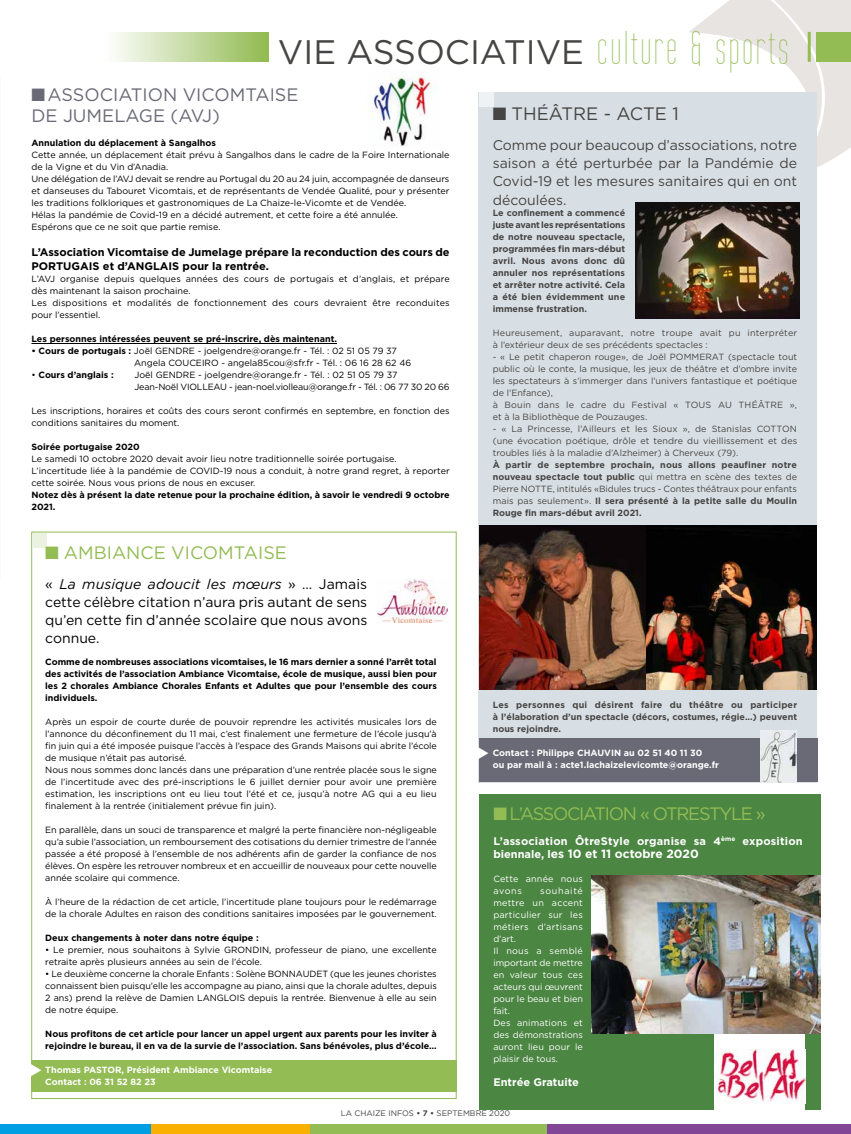
<style>
.page{position:relative;width:851px;height:1134px;background:#fff}
.page>*{position:absolute;margin:0;border:0;box-sizing:border-box;transform-origin:0 0}
.t1{font:34px "Gotham";color:#464543}
.t2{font:18px/21.6px "Gotham";color:#6a6a77}
.t3{font:18px "Gotham";letter-spacing:-.07em;color:#93bc54}
.t4{font:18px "Gotham";color:#93bc54}
.t5{font:18px "Gotham";color:#464543}
.t6{font:14px/18px "Gotham";color:#000;text-align:justify}
.t7{font:14px/18px "Gotham";color:#464543;text-align:justify}
.t8{font:700 12px "Gotham";color:#fff}
.t9{font:700 11px/14px "Gotham";color:#000}
.t10{font:700 11px "Gotham";letter-spacing:.015em;color:#fff}
.t11{font:9px/12px "Gotham";color:#000}
.t12{font:700 9px/12px "Gotham";color:#000}
.t13{font:700 9px/12px "Gotham";color:#464543;text-align:justify}
.t14{font:9px/12px "Gotham";color:#464543}
.t15{font:9px/12px "Gotham";letter-spacing:.01em;color:#fff}
.t16{font:700 9px/12px "Gotham";color:#fff}
.t17{font:9px/12px "Gotham";letter-spacing:-.02em;color:#000}
.t18{font:8px "Gotham";color:#464543}
.s1{font-family:"Tall Films";font-size:48px;color:#93bc54}
.s2{font-weight:700}
.s3{font-weight:400}
.s4{font-style:italic}
.s5{font-size:11px}
</style>
<div class="page">
<svg style="left:689px;top:0;width:161px;height:181px"></svg>
<div style="left:74px;top:1124px;width:313px;height:10px;background:#f9b000"></div>
<div style="left:310px;top:1124px;width:314px;height:10px;background:#93bc54"></div>
<div style="left:547px;top:1124px;width:303px;height:10px;background:#814796"></div>
<hr style="left:807px;top:32px;width:3px;height:30px;background:#93bc54">
<div style="left:103px;top:32px;width:166px;height:29px;background:linear-gradient(to right,#fff,#90ba50)"></div>
<div style="left:816px;top:32px;width:34px;height:30px;background:#93bc54"></div>
<div style="left:0;top:1124px;width:151px;height:10px;background:#009ee3"></div>
<div style="left:32px;top:1060px;width:424px;height:31px;background:#93bc54"></div>
<div style="left:478px;top:92px;width:338px;height:690px;background:#d8dfe4"></div>
<div style="left:479px;top:794px;width:341px;height:316px;background:#4c8643"></div>
<div style="left:479px;top:738px;width:338px;height:44px;background:#6a6a77"></div>
<div style="left:32px;top:533px;width:14px;height:14px;background:#ebf2e0"></div>
<hr style="left:31px;top:343px;width:306px;height:1px;background:#000">
<img style="left:635px;top:203px;width:163px;height:116px">
<img style="left:377px;top:579px;width:70px;height:43px">
<img style="left:371px;top:71px;width:66px;height:76px">
<img style="left:479px;top:526px;width:167px;height:163px">
<img style="left:646px;top:526px;width:170px;height:163px">
<div style="left:479px;top:93px;width:14px;height:14px;background:#eff2f4"></div>
<img style="left:760px;top:730px;width:36px;height:52px">
<div style="left:714px;top:1033px;width:91px;height:87px;background:#fff"></div>
<img style="left:714px;top:1050px;width:91px;height:53px">
<img style="left:591px;top:875px;width:229px;height:158px">
<svg style="left:31px;top:1060px;width:1px;height:20px"></svg>
<h1 class="t1" style="left:278px;top:30px;width:512px">VIE ASSOCIATIVE <span class="s1">culture &amp; sports</span></h1>
<h2 class="t2" style="left:31px;top:83px;width:268px">■ ASSOCIATION VICOMTAISE<br>DE JUMELAGE (AVJ)</h2>
<p class="t12" style="left:31px;top:137px;width:186px">Annulation du déplacement à Sangalhos</p>
<p class="t11" style="left:31px;top:149px;width:419px">Cette année, un déplacement était prévu à Sangalhos dans le cadre de la Foire Internationale de la Vigne et du Vin d’Anadia.<br>Une délégation de l’AVJ devait se rendre au Portugal du 20 au 24 juin, accompagnée de danseurs et danseuses du Tabouret Vicomtais, et de représentants de Vendée Qualité, pour y présenter les traditions folkloriques et gastronomiques de La Chaize-le-Vicomte et de Vendée.<br>Hélas la pandémie de Covid-19 en a décidé autrement, et cette foire a été annulée.<br>Espérons que ce ne soit que partie remise.</p>
<p class="t9" style="left:31px;top:245px;width:419px">L’Association Vicomtaise de Jumelage prépare la reconduction des cours de<br>PORTUGAIS et d’ANGLAIS pour la rentrée.</p>
<p class="t11" style="left:31px;top:273px;width:420px">L’AVJ organise depuis quelques années des cours de portugais et d’anglais, et prépare dès maintenant la saison prochaine.<br>Les dispositions et modalités de fonctionnement des cours devraient être reconduites pour l’essentiel.</p>
<p class="t12" style="left:31px;top:333px;width:307px">Les personnes intéressées peuvent se pré-inscrire, dès maintenant.</p>
<p class="t11" style="left:134px;top:345px;width:278px;text-indent:-103px"><span class="s2">• Cours de portugais :</span> Joël GENDRE - joelgendre@orange.fr - Tél. : 02 51 05 79 37<br>Angela COUCEIRO - angela85cou@sfr.fr - Tél. : 06 16 28 62 46</p>
<p class="t12" style="left:31px;top:369px;width:84px"><span class="s3">•</span> Cours d’anglais :</p>
<p class="t17" style="left:134px;top:369px;width:316px">Joël GENDRE - joelgendre@orange.fr - Tél. : 02 51 05 79 37<br>Jean-Noël VIOLLEAU - jean-noel.violleau@orange.fr - Tél. : 06 77 30 20 66</p>
<p class="t11" style="left:31px;top:405px;width:419px">Les inscriptions, horaires et coûts des cours seront confirmés en septembre, en fonction des conditions sanitaires du moment.</p>
<p class="t12" style="left:31px;top:441px;width:110px">Soirée portugaise 2020</p>
<p class="t11" style="left:31px;top:453px;width:419px">Le samedi 10 octobre 2020 devait avoir lieu notre traditionnelle soirée portugaise.<br>L’incertitude liée à la pandémie de COVID-19 nous a conduit, à notre grand regret, à reporter cette soirée. Nous vous prions de nous en excuser.</p>
<p class="t12" style="left:31px;top:489px;width:419px">Notez dès à présent la date retenue pour la prochaine édition, à savoir le vendredi 9 octobre<br>2021.</p>
<h2 class="t4" style="left:45px;top:541px;width:243px">■ AMBIANCE VICOMTAISE</h2>
<h3 class="t6" style="left:45px;top:574px;width:323px">« <span class="s4">La musique adoucit les mœurs</span> » … Jamais cette célèbre citation n’aura pris autant de sens qu’en cette fin d’année scolaire que nous avons connue.</h3>
<p class="t12" style="left:45px;top:655px;width:393px;text-align:justify">Comme de nombreuses associations vicomtaises, le 16 mars dernier a sonné l’arrêt total des activités de l’association Ambiance Vicomtaise, école de musique, aussi bien pour les 2 chorales Ambiance Chorales Enfants et Adultes que pour l’ensemble des cours individuels.</p>
<p class="t11" style="left:45px;top:715px;width:393px">Après un espoir de courte durée de pouvoir reprendre les activités musicales lors de l’annonce du déconfinement du 11 mai, c’est finalement une fermeture de l’école jusqu’à fin juin qui a été imposée puisque l’accès à l’espace des Grands Maisons qui abrite l’école de musique n’était pas autorisé.<br>Nous nous sommes donc lancés dans une préparation d’une rentrée placée sous le signe de l’incertitude avec des pré-inscriptions le 6 juillet dernier pour avoir une première estimation, les inscriptions ont eu lieu tout l’été et ce, jusqu’à notre AG qui a eu lieu finalement à la rentrée (initialement prévue fin juin).</p>
<p class="t11" style="left:45px;top:823px;width:393px;text-align:justify">En parallèle, dans un souci de transparence et malgré la perte financière non-négligeable qu’a subie l’association, un remboursement des cotisations du dernier trimestre de l’année passée a été proposé à l’ensemble de nos adhérents afin de garder la confiance de nos élèves. On espère les retrouver nombreux et en accueillir de nouveaux pour cette nouvelle année scolaire qui commence.</p>
<p class="t11" style="left:45px;top:895px;width:393px">À l’heure de la rédaction de cet article, l’incertitude plane toujours pour le redémarrage de la chorale Adultes en raison des conditions sanitaires imposées par le gouvernement.</p>
<p class="t12" style="left:45px;top:931px;width:215px">Deux changements à noter dans notre équipe :</p>
<p class="t11" style="left:45px;top:943px;width:393px">• Le premier, nous souhaitons à Sylvie GRONDIN, professeur de piano, une excellente retraite après plusieurs années au sein de l’école.</p>
<p class="t11" style="left:45px;top:967px;width:393px;text-align:justify">• Le deuxième concerne la chorale Enfants : Solène BONNAUDET (que les jeunes choristes connaissent bien puisqu’elle les accompagne au piano, ainsi que la chorale adultes, depuis 2 ans) prend la relève de Damien LANGLOIS depuis la rentrée. Bienvenue à elle au sein de notre équipe.</p>
<p class="t12" style="left:45px;top:1027px;width:393px">Nous profitons de cet article pour lancer un appel urgent aux parents pour les inviter à rejoindre le bureau, il en va de la survie de l’association. Sans bénévoles, plus d’école…</p>
<p class="t16" style="left:45px;top:1063px;width:228px">Thomas PASTOR, Président Ambiance Vicomtaise<br>Contact : 06 31 52 82 23</p>
<h2 class="t5" style="left:492px;top:103px;width:187px">■ THÉÂTRE - ACTE 1</h2>
<h3 class="t7" style="left:492px;top:136px;width:306px">Comme pour beaucoup d’associations, notre saison a été perturbée par la Pandémie de Covid-19 et les mesures sanitaires qui en ont découlées.</h3>
<p class="t13" style="left:492px;top:207px;width:134px">Le confinement a commencé juste avant les représentations de notre nouveau spectacle, programmées fin mars-début avril. Nous avons donc dû annuler nos représentations et arrêter notre activité. Cela a été bien évidemment une immense frustration.</p>
<p class="t14" style="left:492px;top:327px;width:306px">Heureusement, auparavant, notre troupe avait pu interpréter à l’extérieur deux de ses précédents spectacles :</p>
<p class="t14" style="left:492px;top:351px;width:306px">- « Le petit chaperon rouge», de Joël POMMERAT (spectacle tout public où le conte, la musique, les jeux de théâtre et d’ombre invite les spectateurs à s’immerger dans l’univers fantastique et poétique de l’Enfance),<br>à Bouin dans le cadre du Festival « TOUS AU THÉÂTRE », et à la Bibliothèque de Pouzauges.</p>
<p class="t14" style="left:492px;top:423px;width:306px;text-align:justify">- « La Princesse, l’Ailleurs et les Sioux », de Stanislas COTTON (une évocation poétique, drôle et tendre du vieillissement et des troubles liés à la maladie d’Alzheimer) à Cherveux (79).</p>
<p class="t13" style="left:492px;top:459px;width:306px">À partir de septembre prochain, nous allons peaufiner notre nouveau spectacle tout public <span class="s3">qui mettra en scène des textes de Pierre NOTTE, intitulés «Bidules trucs - Contes théâtraux pour enfants mais pas seulement».</span> Il sera présenté à la petite salle du Moulin Rouge fin mars-début avril 2021.</p>
<p class="t13" style="left:492px;top:699px;width:306px">Les personnes qui désirent faire du théâtre ou participer à l’élaboration d’un spectacle (décors, costumes, régie...) peuvent nous rejoindre.</p>
<p class="t16" style="left:492px;top:747px;width:227px">Contact : Philippe CHAUVIN au 02 51 40 11 30<br>ou par mail à : acte1.lachaizelevicomte@orange.fr</p>
<h2 class="t3" style="left:493px;top:802px;width:274px">■ L’ASSOCIATION « OTRESTYLE »</h2>
<p class="t10" style="left:493px;top:834px;width:311px">L’association ÔtreStyle organise sa 4<sup>ème</sup> exposition</p>
<h3 class="t8" style="left:493px;top:846px;width:207px"><span class="s5">biennale, l</span>es 10 et 11 octobre 2020</h3>
<p class="t15" style="left:493px;top:872px;width:91px">Cette année nous avons</p>
<p class="t15" style="left:493px;top:884px;width:91px;text-indent:47px">souhaité mettre un accent particulier sur les métiers d’artisans d’art.<br>Il nous a semblé important de mettre en valeur tous ces acteurs qui œuvrent pour le beau et bien fait.<br>Des animations et des démonstrations auront lieu pour le plaisir de tous.</p>
<p class="t10" style="left:493px;top:1075px;width:87px">Entrée Gratuite</p>
<p class="t18" style="left:341px;top:1108px;width:171px">LA CHAIZE INFOS <span class="s2">• 7 •</span> SEPTEMBRE 2020</p>
</div>
